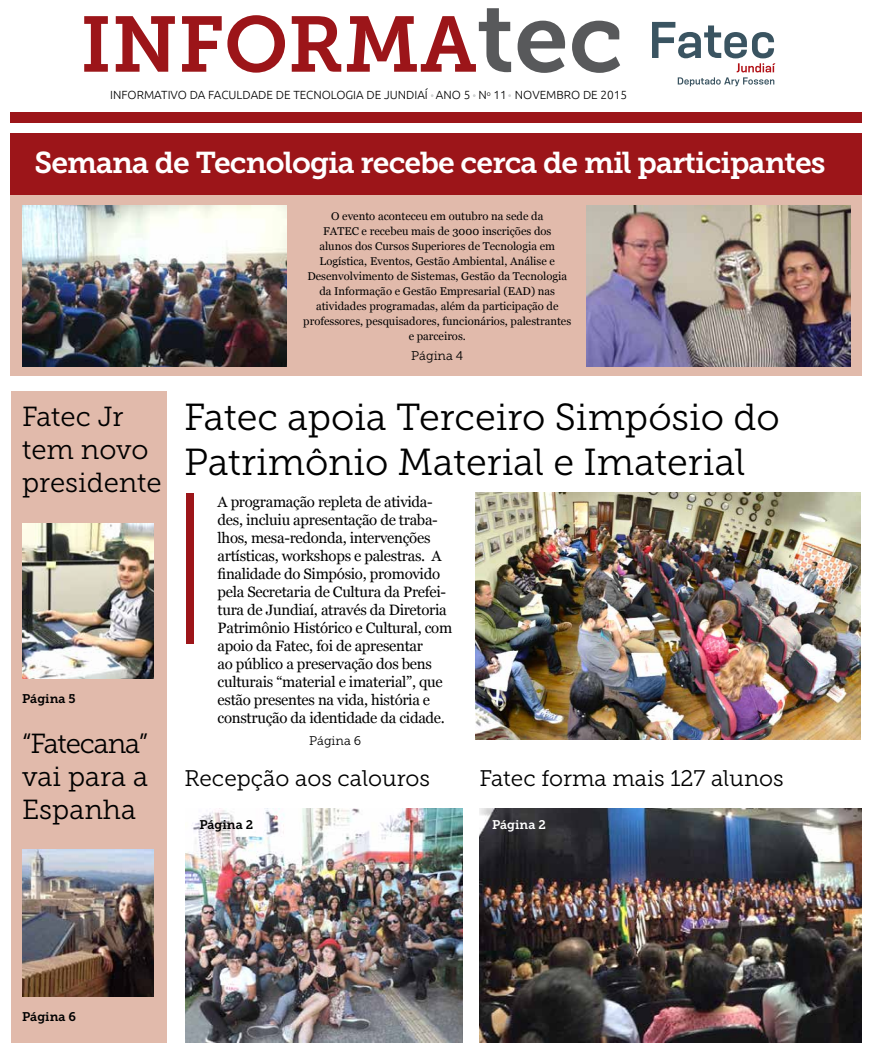
<style>
.page{position:relative;width:872px;height:1046px;background:#fff}
.page>*{position:absolute;margin:0;border:0;box-sizing:border-box;transform-origin:0 0}
.t1{font:78.25px "Museo Slab 700";color:#9c1519}
.t2{font:37.5px/45px "Museo Slab 300";color:#000}
.t3{font:30px "Museo Slab 700";letter-spacing:-.03em;color:#fff}
.t4{font:27.5px/33px "Museo Slab 300";color:#000}
.t5{font:22.5px "Museo Slab 300";color:#000}
.t6{font:15px/18px "Georgia";letter-spacing:-.02em;color:#000}
.t7{font:12.5px "Museo Slab 700";color:#000}
.t8{font:12.5px "Museo Slab 300";color:#000}
.t9{font:12.5px "Museo Slab 700";color:#fff}
.t10{font:300 11.75px "Ubuntu";color:#000}
.t11{font:11.25px/15px "Georgia";color:#000;text-align:center}
.s1{font-size:97.75px;color:#58595b}
</style>
<div class="page">
<img style="left:476px;top:493px;width:385px;height:246px">
<img style="left:479px;top:808px;width:382px;height:234px">
<img style="left:186px;top:808px;width:276px;height:234px">
<div style="left:10px;top:133px;width:851px;height:243px;background:#e1baab"></div>
<div style="left:10px;top:133px;width:851px;height:62px;background:#9c1519"></div>
<div style="left:10px;top:112px;width:851px;height:11px;background:#9c1519"></div>
<div style="left:11px;top:391px;width:156px;height:651px;background:#e1baab"></div>
<img style="left:22px;top:523px;width:132px;height:155px">
<img style="left:22px;top:849px;width:132px;height:147px">
<svg style="left:652px;top:22px;width:123px;height:64px"></svg>
<img style="left:22px;top:205px;width:264px;height:161px">
<img style="left:586px;top:205px;width:264px;height:161px">
<div style="left:186px;top:493px;width:8px;height:150px;background:#9c1519"></div>
<h1 class="t1" style="left:80px;top:0;width:544px">INFORMA<span class="s1">tec</span></h1>
<p class="t10" style="left:110px;top:88px;width:518px">INFORMATIVO DA FACULDADE DE TECNOLOGIA DE JUNDIAÍ ANO 5 N<sup>o</sup> 11 NOVEMBRO DE 2015</p>
<h3 class="t3" style="left:34px;top:146px;width:792px">Semana de Tecnologia recebe cerca de mil participantes</h3>
<h3 class="t4" style="left:22px;top:400px;width:141px">Fatec Jr tem novo presidente</h3>
<p class="t7" style="left:22px;top:691px;width:55px">Página 5</p>
<h3 class="t4" style="left:22px;top:726px;width:128px;text-align:justify">“Fatecana” vai para a Espanha</h3>
<p class="t11" style="left:303px;top:208px;width:269px">O evento aconteceu em outubro na sede da<br>FATEC e recebeu mais de 3000 inscrições dos<br>alunos dos Cursos Superiores de Tecnologia em Logística, Eventos, Gestão Ambiental, Análise e Desenvolvimento de Sistemas, Gestão da Tecnologia da Informação e Gestão Empresarial (EAD) nas atividades programadas, além da participação de professores, pesquisadores, funcionários, palestrantes e parceiros.</p>
<p class="t8" style="left:411px;top:349px;width:54px">Página 4</p>
<h2 class="t2" style="left:184px;top:394px;width:597px">Fatec apoia Terceiro Simpósio do<br>Patrimônio Material e Imaterial</h2>
<p class="t6" style="left:218px;top:491px;width:236px">A programação repleta de ativida&shy;des, incluiu apresentação de traba&shy;lhos, mesa-redonda, intervenções artísticas, workshops e palestras. A finalidade do Simpósio, promovido pela Secretaria de Cultura da Prefei&shy;tura de Jundiaí, através da Diretoria Patrimônio Histórico e Cultural, com apoio da Fatec, foi de apresentar<br>ao público a preservação dos bens culturais “material e imaterial”, que estão presentes na vida, história e construção da identidade da cidade.</p>
<p class="t8" style="left:309px;top:734px;width:54px">Página 6</p>
<h3 class="t5" style="left:184px;top:766px;width:247px">Recepção aos calouros</h3>
<h3 class="t5" style="left:479px;top:766px;width:306px">Fatec forma mais 127 alunos</h3>
<p class="t7" style="left:199px;top:817px;width:55px">Página 2</p>
<p class="t9" style="left:492px;top:817px;width:55px">Página 2</p>
<p class="t7" style="left:22px;top:1008px;width:56px">Página 6</p>
</div>
